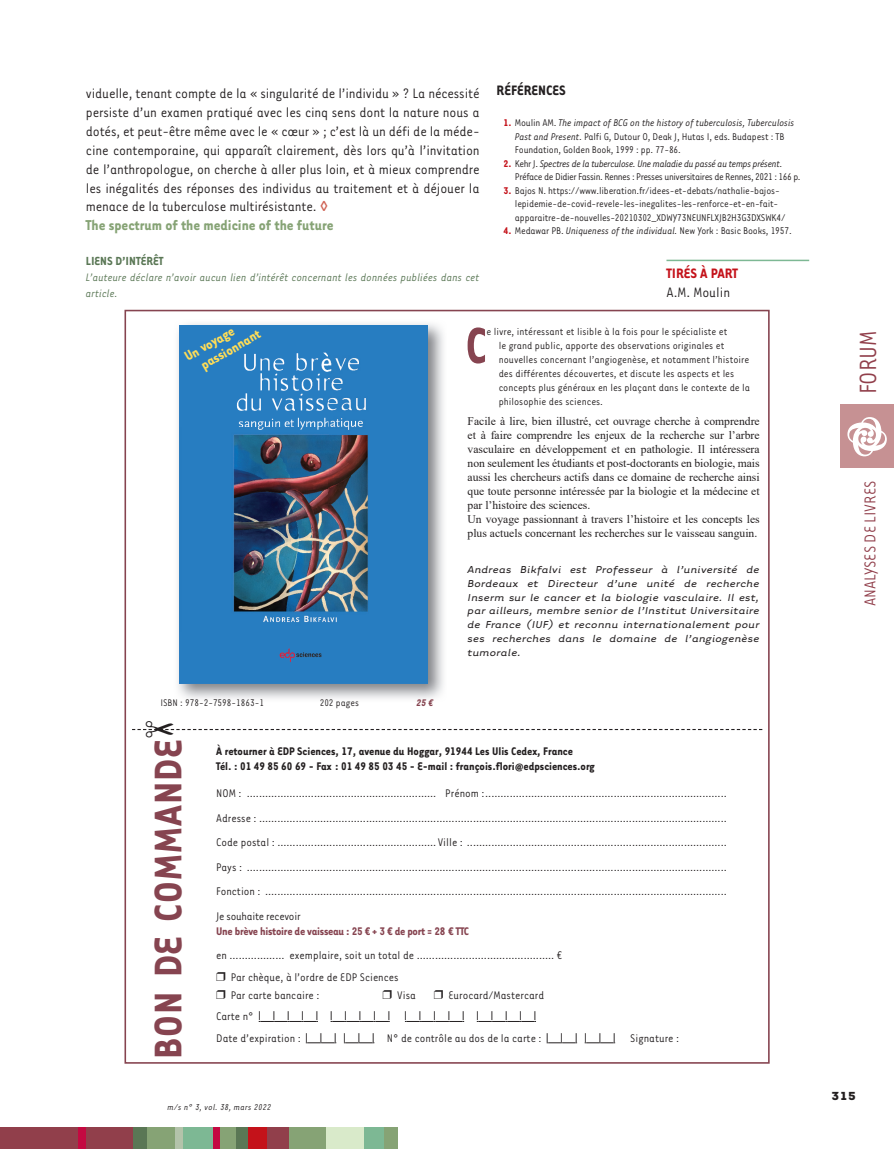
<style>
.page{position:relative;width:894px;height:1149px;background:#fff}
.page>*{position:absolute;margin:0;border:0;box-sizing:border-box;transform-origin:0 0}
.t1{font:700 58.05px "Tarzana Narrow";color:#864450;scale:.9 1}
.t2{font:700 44.25px "Tarzana Narrow";letter-spacing:.025em;color:#864450}
.t3{font:27px "Tarzana Narrow";color:#913f4b}
.t4{font:18px "Tarzana Narrow";color:#913f4b}
.t5{font:700 16.5px "Tarzana Narrow";color:#86a375}
.t6{font:15.75px/18.9px "Tarzana Narrow";letter-spacing:-.01em;color:#231f20;text-align:justify}
.t7{font:700 15.75px "Tarzana Narrow";color:#231f20}
.t8{font:700 15.75px "Tarzana Narrow";color:#c4121a}
.t9{font:700 15.45px/15.5px "Tarzana Narrow";color:#ffdd57}
.t10{font:700 13.5px "Tarzana Narrow";color:#5a7755}
.t11{font:700 13.5px "Tarzana Wide";color:#231f20}
.t12{font:12.75px/24.5px "Tarzana Narrow";color:#231f20}
.t13{font:700 12.75px/15px "Tarzana Narrow";color:#231f20}
.t14{font:700 12.75px "Tarzana Narrow";letter-spacing:-.02em;color:#864450}
.t15{font:italic 12.45px/15.9px "Tarzana Narrow";color:#5a7755}
.t16{font:11.55px/14px "Times New Roman";color:#231f20}
.t17{font:11.55px/14px "Tarzana Narrow";color:#231f20}
.t18{font:italic 11.55px/14px "Tarzana Wide";color:#231f20;text-align:justify}
.t19{font:11.25px/13.5px "Tarzana Narrow";letter-spacing:-.015em;color:#231f20}
.t20{font:11.25px/13.5px "Tarzana Narrow";letter-spacing:-.04em;color:#231f20}
.t21{font:11.1px "Tarzana Narrow";color:#231f20}
.t22{font:italic 700 11.1px "Tarzana Narrow";color:#864450}
.t23{font:italic 9.75px "Tarzana Narrow";letter-spacing:.025em;color:#231f20}
.s1{font-weight:700;color:#c4121a}
.s2{font-style:italic}
</style>
<div class="page">
<div style="left:0;top:1127px;width:134px;height:21px;background:#913f4b"></div>
<div style="left:235px;top:1127px;width:13px;height:21px;background:#5a7755"></div>
<div style="left:78px;top:1127px;width:7px;height:21px;background:#c40941"></div>
<div style="left:133px;top:1127px;width:22px;height:21px;background:#5a7755"></div>
<div style="left:147px;top:1127px;width:30px;height:21px;background:#86a375"></div>
<div style="left:175px;top:1127px;width:9px;height:21px;background:#b3c3aa"></div>
<div style="left:183px;top:1127px;width:30px;height:21px;background:#7db894"></div>
<div style="left:217px;top:1127px;width:19px;height:21px;background:#86a375"></div>
<div style="left:213px;top:1127px;width:6px;height:21px;background:#c40941"></div>
<div style="left:248px;top:1127px;width:27px;height:21px;background:#c4121a"></div>
<div style="left:287px;top:1127px;width:39px;height:21px;background:#86a375"></div>
<div style="left:267px;top:1127px;width:21px;height:21px;background:#913f4b"></div>
<div style="left:326px;top:1127px;width:38px;height:21px;background:#d9eaca"></div>
<div style="left:364px;top:1127px;width:20px;height:21px;background:#7db894"></div>
<div style="left:383px;top:1127px;width:14px;height:21px;background:#86a375"></div>
<div style="left:840px;top:404px;width:53px;height:64px;background:#c69193"></div>
<svg style="left:847px;top:417px;width:39px;height:39px"></svg>
<hr style="left:666px;top:260px;width:142px;height:1px;background:#7db894">
<img style="left:177px;top:323px;width:267px;height:376px">
<img style="left:179px;top:325px;width:248px;height:358px">
<svg style="left:258px;top:1020px;width:60px;height:2px"></svg>
<svg style="left:330px;top:1020px;width:59px;height:2px"></svg>
<svg style="left:405px;top:1020px;width:59px;height:2px"></svg>
<svg style="left:476px;top:1020px;width:60px;height:2px"></svg>
<svg style="left:306px;top:1042px;width:30px;height:1px"></svg>
<svg style="left:344px;top:1042px;width:30px;height:1px"></svg>
<svg style="left:546px;top:1042px;width:31px;height:1px"></svg>
<svg style="left:584px;top:1042px;width:31px;height:1px"></svg>
<svg style="left:132px;top:729px;width:630px;height:2px"></svg>
<p class="t6" style="left:86px;top:83px;width:395px">viduelle, tenant compte de la « singularité de l’individu » ? La nécessité persiste d’un examen pratiqué avec les cinq sens dont la nature nous a dotés, et peut-être même avec le « cœur » ; c’est là un défi de la méde&shy;cine contemporaine, qui apparaît clairement, dès lors qu’à l’invitation de l’anthropologue, on cherche à aller plus loin, et à mieux comprendre les inégalités des réponses des individus au traitement et à déjouer la menace de la tuberculose multirésistante.</p>
<p class="t5" style="left:86px;top:215px;width:249px">The spectrum of the medicine of the future</p>
<p class="t10" style="left:86px;top:252px;width:79px">LIENS D’INTÉRÊT</p>
<p class="t15" style="left:86px;top:268px;width:395px">L’auteure déclare n’avoir aucun lien d’intérêt concernant les données publiées dans cet article.</p>
<p class="t7" style="left:496px;top:80px;width:70px">RÉFÉRENCES</p>
<p class="t19" style="left:514px;top:115px;width:281px;text-indent:-11px"><span class="s1">1.</span> Moulin AM. <span class="s2">The impact of BCG on the history of tuberculosis, Tuberculosis<br>Past and Present</span>. Palfi G, Dutour O, Deak J, Hutas I, eds. Budapest : TB<br>Foundation, Golden Book, 1999 : pp. 77-86.</p>
<p class="t20" style="left:514px;top:156px;width:287px;text-indent:-11px"><span class="s1">2.</span> Kehr J. <span class="s2">Spectres de la tuberculose. Une maladie du passé au temps présent</span>.<br>Préface de Didier Fassin. Rennes : Presses universitaires de Rennes, 2021 : 166 p.</p>
<p class="t19" style="left:514px;top:183px;width:272px;text-indent:-11px"><span class="s1">3.</span> Bajos N. https://www.liberation.fr/idees-et-debats/nathalie-bajos&shy;lepidemie-de-covid-revele-les-inegalites-les-renforce-et-en-fait&shy;apparaitre-de-nouvelles-20210302_XDWY73NEUNFLXJB2H3G3DXSWK4/</p>
<p class="t19" style="left:503px;top:223px;width:289px"><span class="s1">4.</span> Medawar PB. <span class="s2">Uniqueness of the individual.</span> New York : Basic Books, 1957.</p>
<p class="t8" style="left:666px;top:263px;width:73px">TIRÉS À PART</p>
<p class="t6" style="left:666px;top:282px;width:65px">A.M. Moulin</p>
<p class="t9" style="left:190px;top:345px;width:68px;text-indent:-10px;rotate:-30deg">Un voyage passionnant</p>
<h1 class="t1" style="left:465px;top:309px;width:25px">C</h1>
<p class="t17" style="left:498px;top:324px;width:253px;text-indent:-12px">e livre, intéressant et lisible à la fois pour le spécialiste et<br>le grand public, apporte des observations originales et nouvelles concernant l’angiogenèse, et notamment l’histoire des différentes découvertes, et discute les aspects et les concepts plus généraux en les plaçant dans le contexte de la philosophie des sciences.</p>
<p class="t16" style="left:467px;top:414px;width:293px">Facile à lire, bien illustré, cet ouvrage cherche à comprendre et à faire comprendre les enjeux de la recherche sur l’arbre vasculaire en développement et en pathologie. Il intéressera non seulement les étudiants et post-doctorants en biologie, mais aussi les chercheurs actifs dans ce domaine de recherche ainsi que toute personne intéressée par la biologie et la médecine et par l’histoire des sciences.<br>Un voyage passionnant à travers l’histoire et les concepts les plus actuels concernant les recherches sur le vaisseau sanguin.</p>
<p class="t18" style="left:467px;top:561px;width:293px">Andreas Bikfalvi est Professeur à l’université de Bordeaux et Directeur d’une unité de recherche Inserm sur le cancer et la biologie vasculaire. Il est, par ailleurs, membre senior de l’Institut Universitaire de France (IUF) et reconnu internationalement pour ses recherches dans le domaine de l’angiogenèse tumorale.</p>
<p class="t21" style="left:160px;top:696px;width:105px">ISBN : 978-2-7598-1863-1</p>
<p class="t21" style="left:319px;top:696px;width:41px">202 pages</p>
<p class="t22" style="left:416px;top:695px;width:18px">25 €</p>
<p class="t13" style="left:216px;top:742px;width:380px">À retourner à EDP Sciences, 17, avenue du Hoggar, 91944 Les Ulis Cedex, France<br>Tél. : 01 49 85 60 69 - Fax : 01 49 85 03 45 - E-mail : françois.flori@edpsciences.org</p>
<p class="t12" style="left:216px;top:780px;width:512px;text-align:justify">NOM : .............................................................. Prénom : ...............................................................................<br>Adresse : .........................................................................................................................................................<br>Code postal : .................................................... Ville : .....................................................................................<br>Pays : .............................................................................................................................................................<br>Fonction : .......................................................................................................................................................<br>Je souhaite recevoir</p>
<p class="t14" style="left:216px;top:922px;width:254px">Une brève histoire de vaisseau : 25 € + 3 € de port = 28 € TTC</p>
<p class="t12" style="left:216px;top:944px;width:347px;line-height:21.3px">en .................. exemplaire, soit un total de ............................................. € ❒ Par chèque, à l’ordre de EDP Sciences</p>
<p class="t12" style="left:216px;top:982px;width:105px">❒ Par carte bancaire :</p>
<p class="t12" style="left:382px;top:982px;width:35px">❒ Visa</p>
<h2 class="t2" style="left:140px;top:1058px;width:321px;rotate:-90deg">BON DE COMMANDE</h2>
<p class="t12" style="left:216px;top:983px;width:464px;line-height:21.3px;text-indent:217px">❒ Eurocard/Mastercard<br>Carte n° ❘ ❘ ❘ ❘ ❘ ❘ ❘ ❘ ❘ ❘ ❘ ❘ ❘ ❘ ❘ ❘ ❘ ❘ ❘ ❘<br>Date d’expiration : ❘ ❘ ❘ ❘ ❘ ❘ N° de contrôle au dos de la carte : ❘ ❘ ❘ ❘ ❘ ❘ Signature :</p>
<p class="t23" style="left:167px;top:1100px;width:105px">m/s n° 3, vol. 38, mars 2022</p>
<h3 class="t3" style="left:851px;top:394px;width:65px;rotate:-90deg">FORUM</h3>
<h3 class="t4" style="left:858px;top:606px;width:127px;rotate:-90deg">ANALYSES DE LIVRES</h3>
<p class="t11" style="left:830px;top:1087px;width:26px">315</p>
</div>
